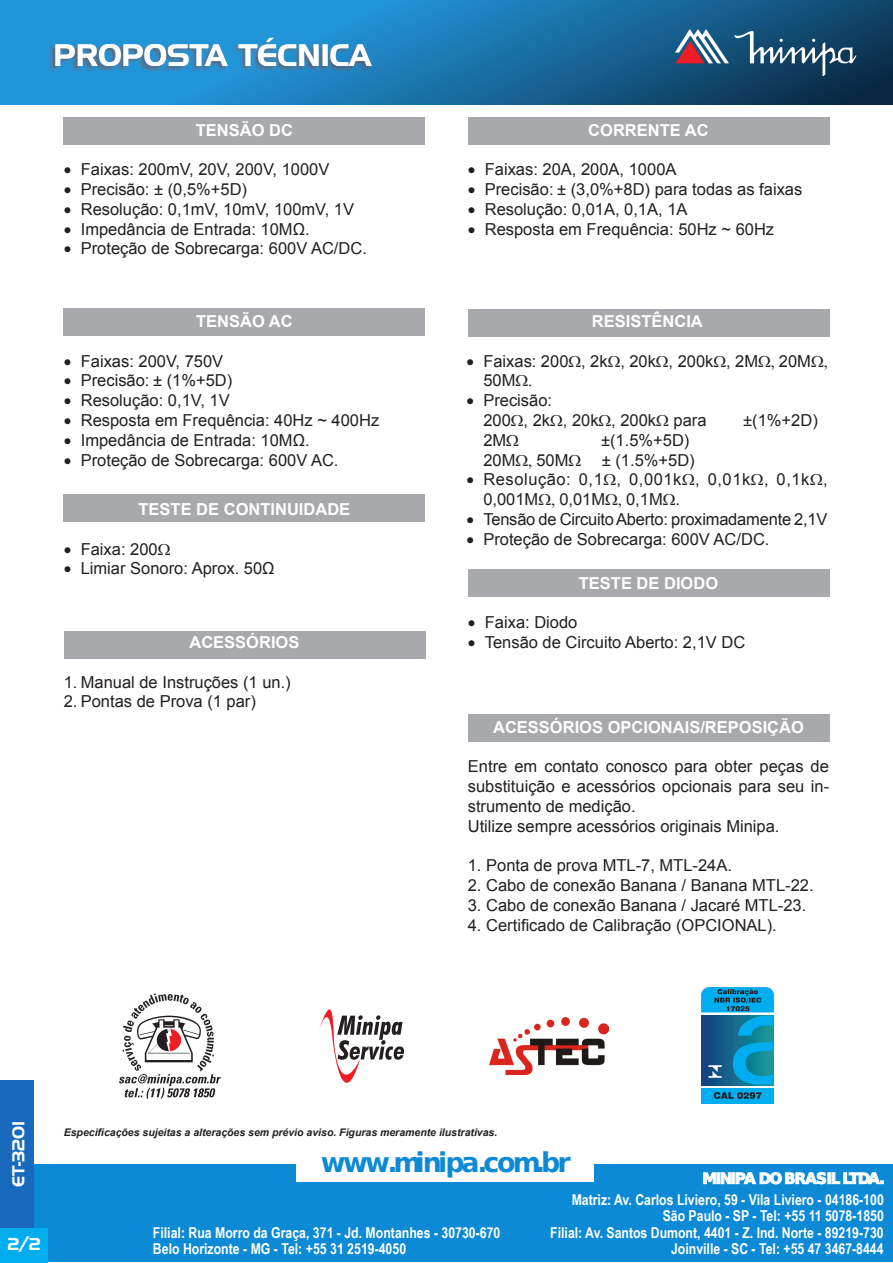
<style>
.page{position:relative;width:893px;height:1263px;background:#fff}
.page>*{position:absolute;margin:0;border:0;box-sizing:border-box;transform-origin:0 0}
.t1{font:30px "Handel Gothic BT";color:#fff}
.t2{font:700 27px "DejaVu Sans";letter-spacing:-.105em;color:#0d8ad5}
.t3{font:700 18px "Handel Got D";color:#fff}
.Texto_padrão_1{font:16.5px/19.8px "Arial";color:#231f20;text-align:justify}
.t4{font:700 16.5px "Arial";color:#fff}
.Texto_padrão_1-2{font:16.5px/19.8px "Arial";letter-spacing:.035em;color:#231f20}
.t5{font:700 15px/16.5px "Arial Narrow";color:#fff;text-align:right}
.t6{font:700 15px "DejaVu Sans";letter-spacing:-.095em;color:#fff}
.Texto_padrão{font:italic 700 10.5px "Arial";color:#231f20}
</style>
<div class="page">
<div style="left:1px;top:1164px;width:892px;height:98px;background:#0d8ad5"></div>
<div style="left:297px;top:1149px;width:297px;height:33px;background:#fff"></div>
<svg style="left:703px;top:1172px;width:181px;height:13px"></svg>
<div style="left:0;top:1080px;width:33px;height:181px;background:#1969bc"></div>
<div style="left:0;top:1228px;width:47px;height:34px;background:#00adef"></div>
<img style="left:0;top:0;width:893px;height:104px">
<svg style="left:675px;top:29px;width:182px;height:47px;background:#3e6280"></svg>
<img style="left:50px;top:41px;width:322px;height:31px">
<div style="left:64px;top:117px;width:361px;height:27px;background:#a8a9ad"></div>
<div style="left:64px;top:309px;width:361px;height:27px;background:#a8a9ad"></div>
<div style="left:64px;top:631px;width:361px;height:28px;background:#a8a9ad"></div>
<div style="left:468px;top:117px;width:361px;height:27px;background:#a8a9ad"></div>
<div style="left:468px;top:309px;width:361px;height:27px;background:#a8a9ad"></div>
<div style="left:64px;top:494px;width:361px;height:28px;background:#a8a9ad"></div>
<div style="left:468px;top:570px;width:361px;height:27px;background:#a8a9ad"></div>
<div style="left:468px;top:714px;width:361px;height:28px;background:#a8a9ad"></div>
<img style="left:489px;top:1017px;width:120px;height:57px">
<svg style="left:319px;top:1009px;width:85px;height:74px"></svg>
<img style="left:701px;top:987px;width:73px;height:99px">
<div style="left:701px;top:1088px;width:73px;height:15px;background:#00aeef"></div>
<svg style="left:714px;top:1092px;width:47px;height:7px"></svg>
<svg style="left:701px;top:988px;width:73px;height:97px;background:#1685b1"></svg>
<svg style="left:119px;top:994px;width:102px;height:104px"></svg>
<h1 class="t1" style="left:54px;top:38px;width:319px">PROPOSTA TÉCNICA</h1>
<p class="t4" style="left:196px;top:119px;width:99px">TENSÃO DC</p>
<p class="Texto_padrão_1" style="left:64px;top:160px;width:267px">• Faixas: 200mV, 20V, 200V, 1000V</p>
<p class="Texto_padrão_1" style="left:64px;top:180px;width:185px">• Precisão: ± (0,5%+5D)</p>
<p class="Texto_padrão_1" style="left:64px;top:199px;width:292px">• Resolução: 0,1mV, 10mV, 100mV, 1V</p>
<p class="Texto_padrão_1" style="left:64px;top:219px;width:247px">• Impedância de Entrada: 10MΩ.</p>
<p class="Texto_padrão_1" style="left:64px;top:239px;width:305px">• Proteção de Sobrecarga: 600V AC/DC.</p>
<p class="t4" style="left:196px;top:310px;width:98px">TENSÃO AC</p>
<p class="Texto_padrão_1" style="left:64px;top:351px;width:161px">• Faixas: 200V, 750V</p>
<p class="Texto_padrão_1" style="left:64px;top:371px;width:170px">• Precisão: ± (1%+5D)</p>
<p class="Texto_padrão_1" style="left:64px;top:391px;width:167px">• Resolução: 0,1V, 1V</p>
<p class="Texto_padrão_1" style="left:64px;top:410px;width:317px">• Resposta em Frequência: 40Hz ~ 400Hz</p>
<p class="Texto_padrão_1" style="left:64px;top:430px;width:247px">• Impedância de Entrada: 10MΩ.</p>
<p class="Texto_padrão_1" style="left:64px;top:450px;width:276px">• Proteção de Sobrecarga: 600V AC.</p>
<p class="t4" style="left:139px;top:498px;width:213px">TESTE DE CONTINUIDADE</p>
<p class="Texto_padrão_1" style="left:64px;top:539px;width:96px">• Faixa: 200</p>
<p class="Texto_padrão_1" style="left:64px;top:559px;width:212px">• Limiar Sonoro: Aprox. 50Ω</p>
<p class="t4" style="left:189px;top:631px;width:112px">ACESSÓRIOS</p>
<p class="Texto_padrão_1" style="left:64px;top:672px;width:229px">1. Manual de Instruções (1 un.)</p>
<p class="Texto_padrão_1" style="left:64px;top:692px;width:194px">2. Pontas de Prova (1 par)</p>
<p class="t4" style="left:588px;top:119px;width:122px">CORRENTE AC</p>
<p class="Texto_padrão_1" style="left:468px;top:160px;width:210px">• Faixas: 20A, 200A, 1000A</p>
<p class="Texto_padrão_1" style="left:468px;top:180px;width:336px">• Precisão: ± (3,0%+8D) para todas as faixas</p>
<p class="Texto_padrão_1" style="left:468px;top:199px;width:221px">• Resolução: 0,01A, 0,1A, 1A</p>
<p class="Texto_padrão_1" style="left:468px;top:219px;width:308px">• Resposta em Frequência: 50Hz ~ 60Hz</p>
<p class="t4" style="left:592px;top:310px;width:112px">RESISTÊNCIA</p>
<p class="Texto_padrão_1" style="left:466px;top:351px;width:293px">• Faixas: 200 , 2k , 20k , 200k , 2M</p>
<p class="Texto_padrão_1" style="left:779px;top:351px;width:34px">20M</p>
<p class="Texto_padrão_1" style="left:483px;top:371px;width:34px">50M</p>
<p class="Texto_padrão_1" style="left:466px;top:391px;width:87px">• Precisão:</p>
<p class="Texto_padrão_1" style="left:483px;top:410px;width:225px">200 , 2k , 20k , 200k para</p>
<p class="Texto_padrão_1" style="left:743px;top:410px;width:76px">±(1%+2D)</p>
<p class="Texto_padrão_1" style="left:483px;top:430px;width:24px">2M</p>
<p class="Texto_padrão_1" style="left:601px;top:430px;width:90px">±(1.5%+5D)</p>
<p class="Texto_padrão_1" style="left:483px;top:450px;width:34px">20M</p>
<p class="Texto_padrão_1" style="left:536px;top:450px;width:34px">50M</p>
<p class="Texto_padrão_1" style="left:602px;top:450px;width:94px">± (1.5%+5D)</p>
<p class="Texto_padrão_1-2" style="left:483px;top:470px;width:346px;text-indent:-17px">• Resolução: 0,1 , 0,001k , 0,01k , 0,1k ,<br>0,001M</p>
<p class="Texto_padrão_1" style="left:559px;top:490px;width:47px">0,01M</p>
<p class="Texto_padrão_1" style="left:626px;top:490px;width:55px">0,1M .</p>
<p class="Texto_padrão_1" style="left:466px;top:509px;width:363px">• Tensão de Circuito Aberto: proximadamente 2,1V</p>
<p class="Texto_padrão_1" style="left:466px;top:529px;width:305px">• Proteção de Sobrecarga: 600V AC/DC.</p>
<p class="t4" style="left:579px;top:572px;width:141px">TESTE DE DIODO</p>
<p class="Texto_padrão_1" style="left:468px;top:613px;width:111px">• Faixa: Diodo</p>
<p class="Texto_padrão_1" style="left:468px;top:632px;width:279px">• Tensão de Circuito Aberto: 2,1V DC</p>
<p class="t4" style="left:493px;top:716px;width:312px">ACESSÓRIOS OPCIONAIS/REPOSIÇÃO</p>
<p class="Texto_padrão_1" style="left:468px;top:757px;width:363px">Entre em contato conosco para obter peças de substituição e acessórios opcionais para seu in&shy;strumento de medição.</p>
<p class="Texto_padrão_1" style="left:468px;top:816px;width:313px">Utilize sempre acessórios originais Minipa.</p>
<p class="Texto_padrão_1" style="left:468px;top:856px;width:266px">1. Ponta de prova MTL-7, MTL-24A.</p>
<p class="Texto_padrão_1" style="left:468px;top:876px;width:347px">2. Cabo de conexão Banana / Banana MTL-22.</p>
<p class="Texto_padrão_1" style="left:468px;top:895px;width:340px">3. Cabo de conexão Banana / Jacaré MTL-23.</p>
<p class="Texto_padrão_1" style="left:468px;top:915px;width:311px">4. Certificado de Calibração (OPCIONAL).</p>
<p class="t3" style="left:8px;top:1187px;width:67px;rotate:-90deg">ET-3201</p>
<p class="t3" style="left:7px;top:1234px;width:35px">2/2</p>
<p class="Texto_padrão" style="left:64px;top:1125px;width:435px">Especificações sujeitas a alterações sem prévio aviso. Figuras meramente ilustrativas.</p>
<h2 class="t2" style="left:321px;top:1140px;width:251px">www.minipa.com.br</h2>
<p class="t6" style="left:702px;top:1166px;width:184px">MINIPA DO BRASIL LTDA.</p>
<p class="t5" style="left:550px;top:1191px;width:335px">Matriz: Av. Carlos Liviero, 59 - Vila Liviero - 04186-100<br>São Paulo - SP - Tel: +55 11 5078-1850<br>Filial: Av. Santos Dumont, 4401 - Z. Ind. Norte - 89219-730<br>Joinville - SC - Tel: +55 47 3467-8444</p>
<p class="t5" style="left:153px;top:1223px;width:349px;text-align:left">Filial: Rua Morro da Graça, 371 - Jd. Montanhes - 30730-670<br>Belo Horizonte - MG - Tel: +55 31 2519-4050</p>
</div>
